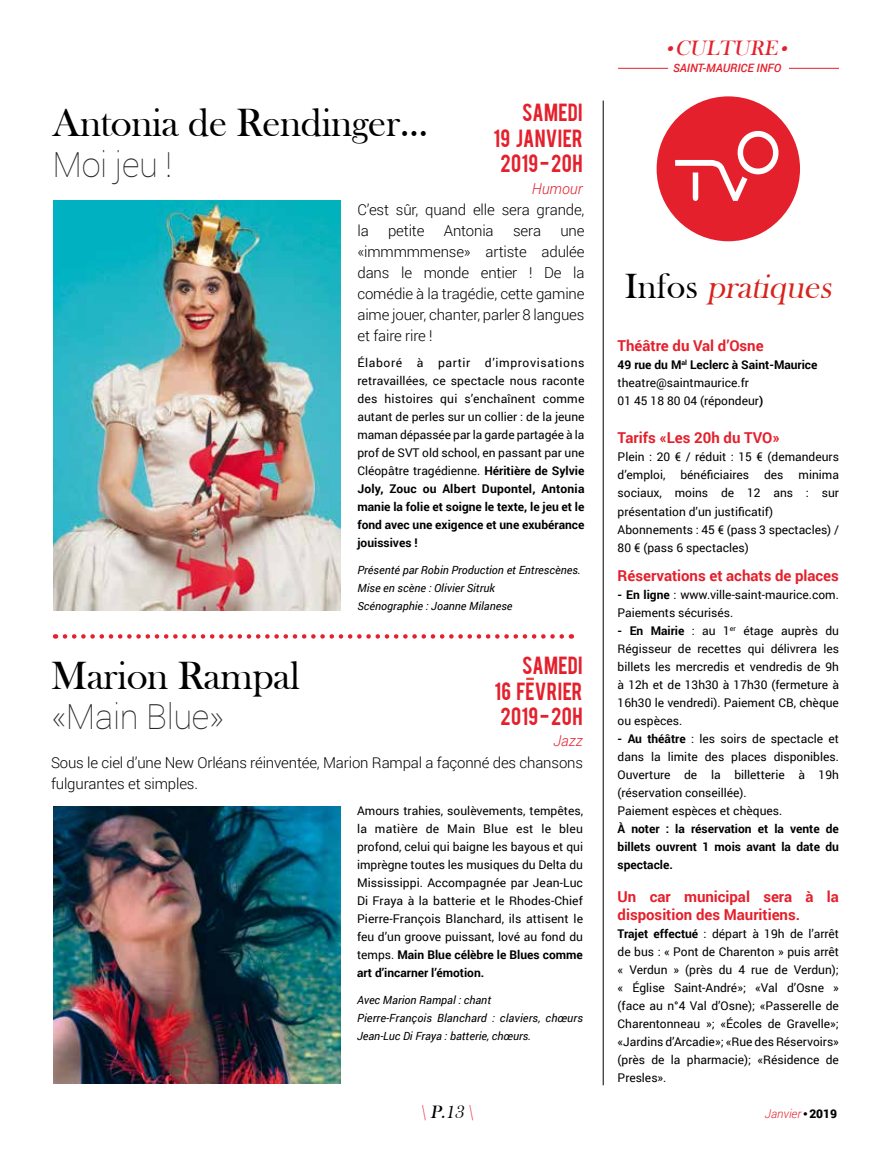
<style>
.page{position:relative;width:893px;height:1149px;background:#fff}
.page>*{position:absolute;margin:0;border:0;box-sizing:border-box;transform-origin:0 0}
.t1{font:40.5px "Bask Old Face";letter-spacing:-.01em;color:#000}
.t2{font:100 34.5px "Roboto";letter-spacing:-.01em;color:#282829}
.t3{font:italic 34.5px "Bask Old Face";color:#d6241c}
.t4{font:italic 21.3px "Bask Old Face";color:#e4202c}
.t5{font:19.5px/25.5px "Bebas";letter-spacing:.02em;color:#e4202c;text-align:right}
.t6{font:italic 18.45px "Bask Old Face";color:#000}
.t7{font:300 15px/21px "Roboto";letter-spacing:-.01em;color:#000}
.t8{font:700 15px/18px "Roboto";color:#e4202c}
.t9{font:italic 300 15px "Roboto";color:#e4202c}
.t10{font:12px/18px "Roboto";color:#000}
.t11{font:700 12px/18px "Roboto";color:#000;text-align:justify}
.t12{font:italic 300 12px "Roboto";color:#e4202c}
.t13{font:italic 500 11.55px "Roboto";color:#e4202c}
.t14{font:italic 11.25px/18px "Roboto";color:#000}
.t15{font:italic 6.9px "Zapf Dingbats ITC";color:#e4202c}
.s1{font-weight:700}
.s2{font-style:normal;font-size:36px;color:#000}
.s3{color:#e4202c}
.s4{font-family:"Bask Old Face";font-weight:400;font-style:normal;color:#000}
.s5{font-weight:900;font-style:normal;color:#000}
</style>
<div class="page">
<hr style="left:789px;top:68px;width:50px;height:1px;background:#e4202c">
<hr style="left:618px;top:68px;width:50px;height:1px;background:#e4202c">
<hr style="left:603px;top:100px;width:1px;height:984px;background:#000">
<img style="left:54px;top:201px;width:286px;height:409px">
<img style="left:53px;top:806px;width:287px;height:277px">
<svg style="left:526px;top:677px;width:8px;height:2px"></svg>
<svg style="left:657px;top:96px;width:143px;height:145px"></svg>
<svg style="left:55px;top:634px;width:507px;height:4px"></svg>
<h3 class="t5" style="left:494px;top:99px;width:91px">SAMEDI<br>19 JANVIER<br>2019 - 20H</h3>
<p class="t9" style="left:532px;top:178px;width:52px">Humour</p>
<h1 class="t1" style="left:53px;top:100px;width:377px">Antonia de Rendinger...</h1>
<h2 class="t2" style="left:53px;top:140px;width:121px">Moi jeu !</h2>
<p class="t7" style="left:357px;top:198px;width:229px">C’est sûr, quand elle sera grande, la</p>
<p class="t7" style="left:388px;top:219px;width:38px">petite</p>
<p class="t7" style="left:444px;top:219px;width:51px">Antonia</p>
<p class="t7" style="left:513px;top:219px;width:30px">sera</p>
<p class="t7" style="left:357px;top:219px;width:229px;text-align:justify;text-indent:203px">une «immmmmense» artiste adulée dans le monde entier ! De la comédie à la tragédie, cette gamine aime jouer, chanter, parler 8 langues et faire rire !</p>
<p class="t10" style="left:357px;top:353px;width:229px;text-align:justify">Élaboré à partir d’improvisations retravaillées, ce spectacle nous raconte des histoires qui s’enchaînent comme autant de perles sur un collier : de la jeune maman dépassée par la garde partagée à la prof de SVT old school, en passant par une Cléopâtre tragédienne. <span class="s1">Héritière de Sylvie Joly, Zouc ou Albert Dupontel, Antonia manie la folie et soigne le texte, le jeu et le fond avec une exigence et une exubérance jouissives !</span></p>
<p class="t14" style="left:357px;top:560px;width:225px">Présenté par Robin Production et Entrescènes.<br>Mise en scène : Olivier Sitruk<br>Scénographie : Joanne Milanese</p>
<h3 class="t5" style="left:494px;top:651px;width:90px">SAMEDI<br>16 FEVRIER<br>2019 - 20H</h3>
<p class="t9" style="left:553px;top:730px;width:31px">Jazz</p>
<h1 class="t1" style="left:51px;top:653px;width:250px">Marion Rampal</h1>
<h2 class="t2" style="left:51px;top:693px;width:175px">«Main Blue»</h2>
<p class="t7" style="left:51px;top:751px;width:533px">Sous le ciel d’une New Orléans réinventée, Marion Rampal a façonné des chansons fulgurantes et simples.</p>
<p class="t10" style="left:357px;top:801px;width:228px;text-align:justify">Amours trahies, soulèvements, tempêtes, la matière de Main Blue est le bleu profond, celui qui baigne les bayous et qui imprègne toutes les musiques du Delta du Mississippi. Accompagnée par Jean-Luc Di Fraya à la batterie et le Rhodes-Chief Pierre-François Blanchard, ils attisent le feu d’un groove puissant, lové au fond du temps. <span class="s1">Main Blue célèbre le Blues comme art d’incarner l’émotion.</span></p>
<p class="t14" style="left:357px;top:989px;width:227px">Avec Marion Rampal : chant<br>Pierre-François Blanchard : claviers, chœurs<br>Jean-Luc Di Fraya : batterie, chœurs.</p>
<h3 class="t4" style="left:668px;top:36px;width:115px">● CULTURE</h3>
<p class="t15" style="left:781px;top:45px;width:8px">●</p>
<p class="t13" style="left:673px;top:60px;width:110px">SAINT-MAURICE INFO</p>
<h2 class="t3" style="left:625px;top:267px;width:215px"><span class="s2">I n fo s</span> pratiques</h2>
<p class="t8" style="left:618px;top:335px;width:147px">Théâtre du Val d’Osne</p>
<p class="t10" style="left:618px;top:355px;width:201px"><span class="s1">49 rue du M</span><sup>al</sup> <span class="s1">Leclerc à Saint-Maurice </span>theatre@saintmaurice.fr<br>01 45 18 80 04 (répondeur<span class="s1">)</span></p>
<p class="t8" style="left:618px;top:428px;width:164px">Tarifs «Les 20h du TVO»</p>
<p class="t10" style="left:618px;top:447px;width:223px">Plein : 20 € / réduit : 15 € (demandeurs d’emploi, bénéficiaires des minima sociaux, moins de 12 ans : sur présentation d’un justificatif)<br>Abonnements : 45 € (pass 3 spectacles) / 80 € (pass 6 spectacles)</p>
<p class="t8" style="left:618px;top:565px;width:223px">Réservations et achats de places</p>
<p class="t10" style="left:618px;top:585px;width:223px"><span class="s1">- En ligne</span> : www.ville-saint-maurice.com.<br>Paiements sécurisés.</p>
<p class="t10" style="left:618px;top:621px;width:223px;text-align:justify"><span class="s1">- En Mairie</span> : au 1<sup>er</sup> étage auprès du Régisseur de recettes qui délivrera les billets les mercredis et vendredis de 9h à 12h et de 13h30 à 17h30 (fermeture à 16h30 le vendredi). Paiement CB, chèque ou espèces.</p>
<p class="t10" style="left:618px;top:729px;width:223px"><span class="s1">- Au théâtre</span> : les soirs de spectacle et dans la limite des places disponibles.<br>Ouverture de la billetterie à 19h (réservation conseillée).<br>Paiement espèces et chèques.</p>
<p class="t11" style="left:618px;top:819px;width:223px">À noter : la réservation et la vente de billets ouvrent 1 mois avant la date du spectacle.</p>
<p class="t8" style="left:618px;top:886px;width:223px">Un car municipal sera à la disposition des Mauritiens.</p>
<p class="t10" style="left:618px;top:924px;width:223px;text-align:justify"><span class="s1">Trajet effectué</span> : départ à 19h de l’arrêt de bus : « Pont de Charenton » puis arrêt « Verdun » (près du 4 rue de Verdun); « Église Saint-André»; «Val d’Osne » (face au n°4 Val d’Osne); «Passerelle de Charentonneau »; «Écoles de Gravelle»; «Jardins d’Arcadie»; «Rue des Réservoirs» (près de la pharmacie); «Résidence de Presles».</p>
<h3 class="t6" style="left:420px;top:1101px;width:54px"><span class="s3">\</span> P.13 <span class="s3">\</span></h3>
<p class="t12" style="left:765px;top:1104px;width:74px">Janvier<span class="s4">•</span><span class="s5">2019</span></p>
</div>
